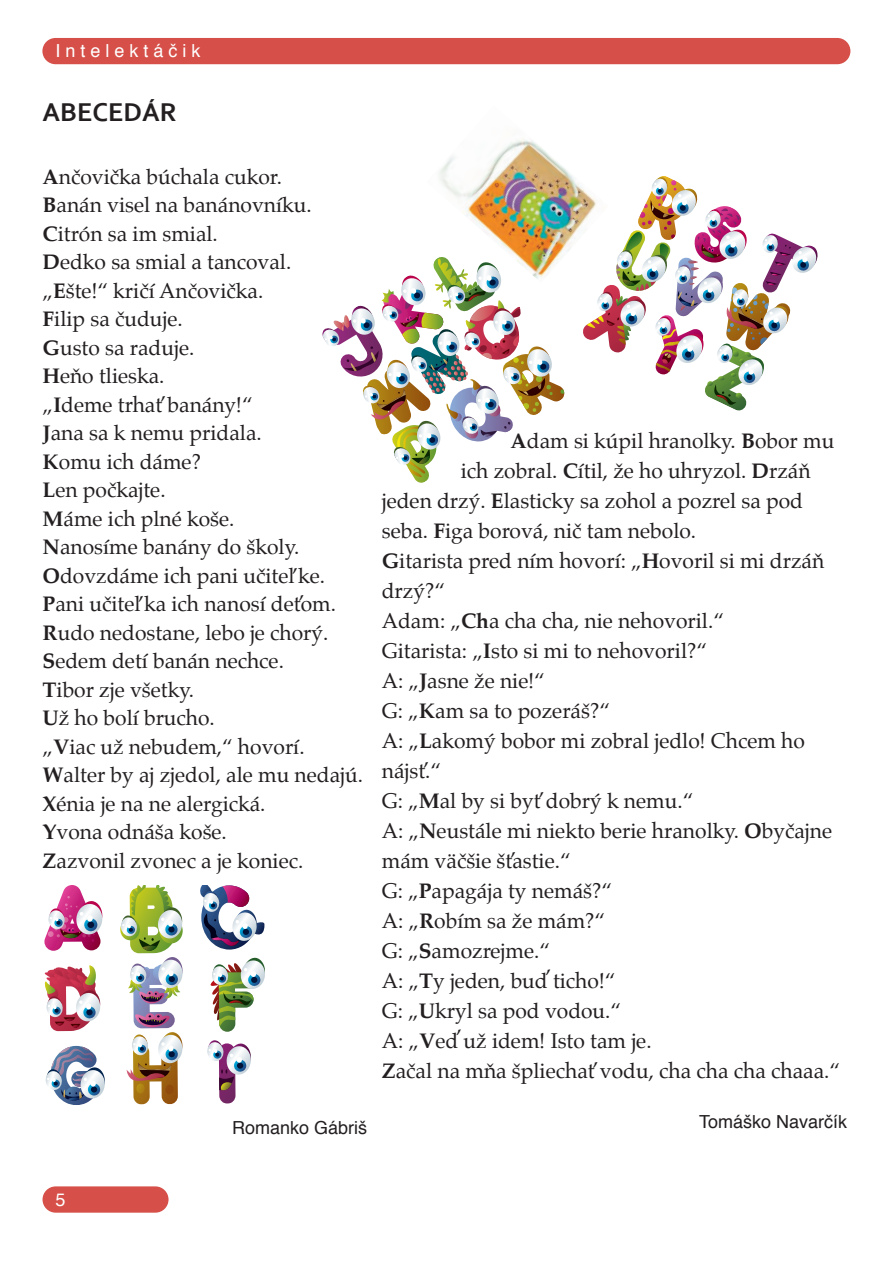
<style>
.page{position:relative;width:893px;height:1263px;background:#fff}
.page>*{position:absolute;margin:0;border:0;box-sizing:border-box;transform-origin:0 0}
.t1{font:700 27px "Corbel";color:#231f20}
.t2{font:21px/28.5px "Palatino";color:#231f20}
.t3{font:18px "Helvetica";color:#231f20}
.t4{font:18px "Helvetica";color:#fff}
.s1{font-weight:700}
</style>
<div class="page">
<div style="left:42px;top:38px;width:808px;height:26px;background:#d64f48;border-radius:13px"></div>
<div style="left:43px;top:1186px;width:126px;height:27px;background:#d64f48;border-radius:13px"></div>
<svg style="left:44px;top:886px;width:59px;height:65px"></svg>
<svg style="left:200px;top:886px;width:65px;height:64px"></svg>
<svg style="left:210px;top:957px;width:55px;height:75px"></svg>
<svg style="left:44px;top:965px;width:57px;height:67px"></svg>
<svg style="left:45px;top:1046px;width:60px;height:59px"></svg>
<img style="left:120px;top:886px;width:63px;height:218px">
<svg style="left:207px;top:1040px;width:44px;height:64px"></svg>
<img style="left:322px;top:139px;width:496px;height:344px">
<p class="t4" style="left:56px;top:44px;width:147px">I n t e l e k t á č i k</p>
<p class="t1" style="left:43px;top:95px;width:136px">ABECEDÁR</p>
<p class="t2" style="left:43px;top:164px;width:322px"><span class="s1">A</span>nčovička búchala cukor.<br><span class="s1">B</span>anán visel na banánovníku.<br><span class="s1">C</span>itrón sa im smial.<br><span class="s1">D</span>edko sa smial a tancoval.<br>„<span class="s1">E</span>šte!“ kričí Ančovička.<br><span class="s1">F</span>ilip sa čuduje.<br><span class="s1">G</span>usto sa raduje.<br><span class="s1">H</span>eňo tlieska.<br>„<span class="s1">I</span>deme trhať banány!“<br><span class="s1">J</span>ana sa k nemu pridala.<br><span class="s1">K</span>omu ich dáme?<br><span class="s1">L</span>en počkajte.<br><span class="s1">M</span>áme ich plné koše.<br><span class="s1">N</span>anosíme banány do školy.<br><span class="s1">O</span>dovzdáme ich pani učiteľke.<br><span class="s1">P</span>ani učiteľka ich nanosí deťom.<br><span class="s1">R</span>udo nedostane, lebo je chorý.<br><span class="s1">S</span>edem detí banán nechce.<br><span class="s1">T</span>ibor zje všetky.<br><span class="s1">U</span>ž ho bolí brucho.<br>„<span class="s1">V</span>iac už nebudem,“ hovorí.<br><span class="s1">W</span>alter by aj zjedol, ale mu nedajú.<br><span class="s1">X</span>énia je na ne alergická.<br><span class="s1">Y</span>vona odnáša koše.<br><span class="s1">Z</span>azvonil zvonec a je koniec.</p>
<p class="t2" style="left:511px;top:427px;width:325px"><span class="s1">A</span>dam si kúpil hranolky. <span class="s1">B</span>obor mu</p>
<p class="t2" style="left:461px;top:457px;width:351px">ich zobral. <span class="s1">C</span>ítil, že ho uhryzol. <span class="s1">D</span>rzáň</p>
<p class="t2" style="left:382px;top:488px;width:423px">jeden drzý. <span class="s1">E</span>lasticky sa zohol a pozrel sa pod</p>
<p class="t2" style="left:382px;top:518px;width:316px">seba. <span class="s1">F</span>iga borová, nič tam nebolo.</p>
<p class="t2" style="left:382px;top:548px;width:444px"><span class="s1">G</span>itarista pred ním hovorí: „<span class="s1">H</span>ovoril si mi drzáň</p>
<p class="t2" style="left:382px;top:578px;width:65px">drzý?“</p>
<p class="t2" style="left:382px;top:608px;width:344px">Adam: „<span class="s1">Ch</span>a cha cha, nie nehovoril.“</p>
<p class="t2" style="left:382px;top:638px;width:327px">Gitarista: „<span class="s1">I</span>sto si mi to nehovoril?“</p>
<p class="t2" style="left:382px;top:668px;width:164px">A: „<span class="s1">J</span>asne že nie!“</p>
<p class="t2" style="left:382px;top:698px;width:230px">G: „<span class="s1">K</span>am sa to pozeráš?“</p>
<p class="t2" style="left:382px;top:728px;width:425px">A: „<span class="s1">L</span>akomý bobor mi zobral jedlo! Chcem ho</p>
<p class="t2" style="left:382px;top:758px;width:61px">nájsť.“</p>
<p class="t2" style="left:382px;top:788px;width:313px">G: „<span class="s1">M</span>al by si byť dobrý k nemu.“</p>
<p class="t2" style="left:382px;top:818px;width:452px">A: „<span class="s1">N</span>eustále mi niekto berie hranolky. <span class="s1">O</span>byčajne</p>
<p class="t2" style="left:382px;top:848px;width:190px">mám väčšie šťastie.“</p>
<p class="t2" style="left:382px;top:878px;width:232px">G: „<span class="s1">P</span>apagája ty nemáš?“</p>
<p class="t2" style="left:382px;top:908px;width:225px">A: „<span class="s1">R</span>obím sa že mám?“</p>
<p class="t2" style="left:382px;top:938px;width:170px">G: „<span class="s1">S</span>amozrejme.“</p>
<p class="t2" style="left:382px;top:968px;width:235px">A: „<span class="s1">T</span>y jeden, buď ticho!“</p>
<p class="t2" style="left:382px;top:998px;width:241px">G: „<span class="s1">U</span>kryl sa pod vodou.“</p>
<p class="t2" style="left:382px;top:1028px;width:271px">A: „<span class="s1">V</span>eď už idem! Isto tam je.</p>
<p class="t2" style="left:382px;top:1058px;width:460px"><span class="s1">Z</span>ačal na mňa špliechať vodu, cha cha cha chaaa.“</p>
<p class="t4" style="left:56px;top:1192px;width:12px">5</p>
<p class="t3" style="left:232px;top:1120px;width:137px">Romanko Gábriš</p>
<p class="t3" style="left:699px;top:1114px;width:150px">Tomáško Navarčík</p>
</div>
